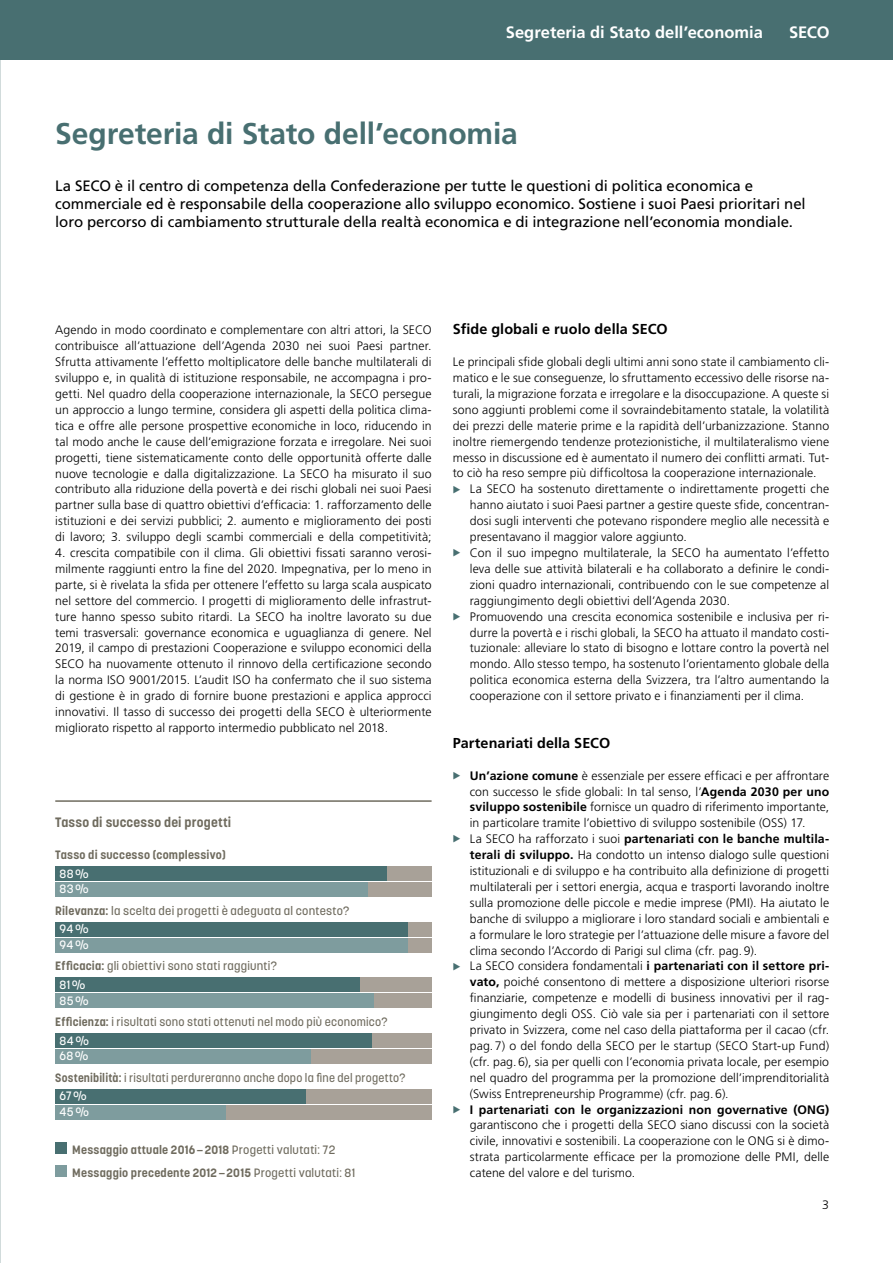
<style>
.page{position:relative;width:893px;height:1263px;background:#fff}
.page>*{position:absolute;margin:0;border:0;box-sizing:border-box;transform-origin:0 0}
.t1{font:700 30px "Frutiger LT Pro";letter-spacing:-.005em;color:#486f71}
.t2{font:700 16.5px "Frutiger LT Pro";color:#fff}
.t3{font:15px/18px "Frutiger LT Pro";letter-spacing:-.005em;color:#000}
.t4{font:700 14.4px "Frutiger LT Pro";letter-spacing:.005em;color:#000}
.t5{font:700 13.5px "Korolev";letter-spacing:.015em;color:#6f6b5e}
.t6{font:300 12.3px/15.9px "Frutiger LT Pro";letter-spacing:.005em;color:#000;text-align:justify}
.t7{font:700 12.3px "Frutiger LT Pro";letter-spacing:.01em;color:#000}
.t8{font:500 12px/18.5px "Korolev";letter-spacing:.02em;color:#6f6b5e}
.t9{font:700 12px/23.5px "Korolev";letter-spacing:.02em;color:#6f6b5e}
.t10{font:500 12px/21.3px "Korolev";letter-spacing:.02em;color:#6f6b5e;scale:.96 1}
.t11{font:500 12px/15.9px "Korolev";letter-spacing:.025em;color:#fff}
.s1{font-weight:700}
.s2{color:#fff}
.s3{font-weight:500}
</style>
<div class="page">
<div style="left:0;top:0;width:893px;height:60px;background:#486f71"></div>
<div style="left:368px;top:882px;width:64px;height:14px;background:#a8a198"></div>
<div style="left:387px;top:866px;width:45px;height:14px;background:#a8a198"></div>
<div style="left:55px;top:882px;width:313px;height:14px;background:#7e9c9e"></div>
<div style="left:55px;top:866px;width:332px;height:14px;background:#486f71"></div>
<div style="left:408px;top:938px;width:24px;height:14px;background:#a8a198"></div>
<div style="left:408px;top:922px;width:24px;height:14px;background:#a8a198"></div>
<div style="left:55px;top:938px;width:353px;height:14px;background:#7e9c9e"></div>
<div style="left:55px;top:922px;width:353px;height:14px;background:#486f71"></div>
<div style="left:374px;top:994px;width:58px;height:14px;background:#a8a198"></div>
<div style="left:359px;top:978px;width:73px;height:14px;background:#a8a198"></div>
<div style="left:55px;top:994px;width:319px;height:14px;background:#7e9c9e"></div>
<div style="left:55px;top:978px;width:304px;height:14px;background:#486f71"></div>
<div style="left:310px;top:1049px;width:122px;height:14px;background:#a8a198"></div>
<div style="left:372px;top:1033px;width:60px;height:14px;background:#a8a198"></div>
<div style="left:55px;top:1049px;width:255px;height:14px;background:#7e9c9e"></div>
<div style="left:55px;top:1033px;width:317px;height:14px;background:#486f71"></div>
<div style="left:225px;top:1105px;width:207px;height:14px;background:#a8a198"></div>
<div style="left:306px;top:1089px;width:126px;height:14px;background:#a8a198"></div>
<div style="left:55px;top:1105px;width:170px;height:14px;background:#7e9c9e"></div>
<div style="left:55px;top:1089px;width:251px;height:14px;background:#486f71"></div>
<svg style="left:0;top:263px;width:1px;height:174px"></svg>
<svg style="left:0;top:716px;width:1px;height:25px"></svg>
<hr style="left:55px;top:800px;width:377px;height:2px;background:#6f6b5e">
<div style="left:55px;top:1142px;width:12px;height:11px;background:#486f71"></div>
<div style="left:55px;top:1165px;width:12px;height:12px;background:#7e9c9e"></div>
<h2 class="t2" style="left:506px;top:22px;width:259px">Segreteria di Stato dell’economia</h2>
<h2 class="t2" style="left:789px;top:22px;width:42px">SECO</h2>
<h1 class="t1" style="left:55px;top:115px;width:464px">Segreteria di Stato dell’economia</h1>
<p class="t3" style="left:55px;top:177px;width:752px">La SECO è il centro di competenza della Confederazione per tutte le questioni di politica economica e commerciale ed è responsabile della cooperazione allo sviluppo economico. Sostiene i suoi Paesi prioritari nel loro percorso di cambiamento strutturale della realtà economica e di integrazione nell’economia mondiale.</p>
<p class="t6" style="left:55px;top:322px;width:378px">Agendo in modo coordinato e complementare con altri attori, la SECO contribuisce all’attuazione dell’Agenda 2030 nei suoi Paesi partner.<br>Sfrutta attivamente l’effetto moltiplicatore delle banche multilaterali di sviluppo e, in qualità di istituzione responsabile, ne accompagna i pro&shy;getti. Nel quadro della cooperazione internazionale, la SECO persegue un approccio a lungo termine, considera gli aspetti della politica clima&shy;tica e offre alle persone prospettive economiche in loco, riducendo in tal modo anche le cause dell’emigrazione forzata e irregolare. Nei suoi progetti, tiene sistematicamente conto delle opportunità offerte dalle nuove tecnologie e dalla digitalizzazione. La SECO ha misurato il suo contributo alla riduzione della povertà e dei rischi globali nei suoi Paesi partner sulla base di quattro obiettivi d’efficacia: 1. rafforzamento delle istituzioni e dei servizi pubblici; 2. aumento e miglioramento dei posti di lavoro; 3. sviluppo degli scambi commerciali e della competitività;</p>
<p class="t6" style="left:55px;top:545px;width:378px">4. crescita compatibile con il clima. Gli obiettivi fissati saranno verosi&shy;milmente raggiunti entro la fine del 2020. Impegnativa, per lo meno in parte, si è rivelata la sfida per ottenere l’effetto su larga scala auspicato nel settore del commercio. I progetti di miglioramento delle infrastrut&shy;ture hanno spesso subito ritardi. La SECO ha inoltre lavorato su due temi trasversali: governance economica e uguaglianza di genere. Nel 2019, il campo di prestazioni Cooperazione e sviluppo economici della SECO ha nuovamente ottenuto il rinnovo della certificazione secondo la norma ISO 9001/2015. L’audit ISO ha confermato che il suo sistema di gestione è in grado di fornire buone prestazioni e applica approcci innovativi. Il tasso di successo dei progetti della SECO è ulteriormente migliorato rispetto al rapporto intermedio pubblicato nel 2018.</p>
<p class="t5" style="left:55px;top:814px;width:178px">Tasso di successo dei progetti</p>
<p class="t9" style="left:55px;top:843px;width:172px">Tasso di successo (complessivo)</p>
<p class="t11" style="left:60px;top:865px;width:31px">88%<br>83%</p>
<p class="t8" style="left:60px;top:901px;width:291px;text-indent:-4px"><span class="s1">Rilevanza:</span> la scelta dei progetti è adeguata al contesto?<br><span class="s2">94%</span></p>
<p class="t8" style="left:55px;top:934px;width:223px;line-height:21.3px;text-indent:4px"><span class="s2">94%<br></span><span class="s1">Efficacia:</span> gli obiettivi sono stati raggiunti?</p>
<p class="t11" style="left:60px;top:977px;width:31px">81%<br>85%</p>
<p class="t8" style="left:60px;top:1013px;width:330px;text-indent:-4px"><span class="s1">Efficienza:</span> i risultati sono stati ottenuti nel modo più economico?<br><span class="s2">84%</span></p>
<p class="t10" style="left:55px;top:1045px;width:366px;text-indent:4px"><span class="s2">68%<br></span><span class="s1">Sostenibilità:</span> i risultati perdureranno anche dopo la fine del progetto?</p>
<p class="t11" style="left:60px;top:1088px;width:31px">67%<br>45%</p>
<p class="t9" style="left:72px;top:1137px;width:284px">Messaggio attuale 2016—2018 <span class="s3">Progetti valutati: 72<br></span>Messaggio precedente 2012—2015 <span class="s3">Progetti valutati: 81</span></p>
<p class="t4" style="left:453px;top:321px;width:216px">Sfide globali e ruolo della SECO</p>
<p class="t6" style="left:453px;top:354px;width:378px">Le principali sfide globali degli ultimi anni sono state il cambiamento cli&shy;matico e le sue conseguenze, lo sfruttamento eccessivo delle risorse na&shy;turali, la migrazione forzata e irregolare e la disoccupazione. A queste si sono aggiunti problemi come il sovraindebitamento statale, la volatilità dei prezzi delle materie prime e la rapidità dell’urbanizzazione. Stanno inoltre riemergendo tendenze protezionistiche, il multilateralismo viene messo in discussione ed è aumentato il numero dei conflitti armati. Tut&shy;to ciò ha reso sempre più difficoltosa la cooperazione internazionale.</p>
<p class="t6" style="left:470px;top:481px;width:361px;text-align:left">La SECO ha sostenuto direttamente o indirettamente progetti che hanno aiutato i suoi Paesi partner a gestire queste sfide, concentran&shy;dosi sugli interventi che potevano rispondere meglio alle necessità e presentavano il maggior valore aggiunto.<br>Con il suo impegno multilaterale, la SECO ha aumentato l’effetto leva delle sue attività bilaterali e ha collaborato a definire le condi&shy;zioni quadro internazionali, contribuendo con le sue competenze al raggiungimento degli obiettivi dell’Agenda 2030.<br>Promuovendo una crescita economica sostenibile e inclusiva per ri&shy;durre la povertà e i rischi globali, la SECO ha attuato il mandato costi&shy;tuzionale: alleviare lo stato di bisogno e lottare contro la povertà nel mondo. Allo stesso tempo, ha sostenuto l’orientamento globale della politica economica esterna della Svizzera, tra l’altro aumentando la cooperazione con il settore privato e i finanziamenti per il clima.</p>
<p class="t4" style="left:453px;top:734px;width:159px">Partenariati della SECO</p>
<p class="t6" style="left:470px;top:767px;width:361px;text-align:left"><span class="s1">Un’azione comune</span> è essenziale per essere efficaci e per affrontare con successo le sfide globali: In tal senso, l’<span class="s1">Agenda 2030 per uno sviluppo sostenibile</span> fornisce un quadro di riferimento importante, in particolare tramite l’obiettivo di sviluppo sostenibile (OSS) 17.<br>La SECO ha rafforzato i suoi <span class="s1">partenariati con le banche multila&shy;terali di sviluppo.</span> Ha condotto un intenso dialogo sulle questioni istituzionali e di sviluppo e ha contribuito alla definizione di progetti multilaterali per i settori energia, acqua e trasporti lavorando inoltre sulla promozione delle piccole e medie imprese (PMI). Ha aiutato le banche di sviluppo a migliorare i loro standard sociali e ambientali e a formulare le loro strategie per l’attuazione delle misure a favore del clima secondo l’Accordo di Parigi sul clima (cfr. pag.9).<br>La SECO considera fondamentali <span class="s1">i partenariati con il settore pri&shy;vato,</span> poiché consentono di mettere a disposizione ulteriori risorse finanziarie, competenze e modelli di business innovativi per il rag&shy;giungimento degli OSS. Ciò vale sia per i partenariati con il settore privato in Svizzera, come nel caso della piattaforma per il cacao (cfr. pag.7) o del fondo della SECO per le startup (SECO Start-up Fund) (cfr. pag.6), sia per quelli con l’economia privata locale, per esempio nel quadro del programma per la promozione dell’imprenditorialità (Swiss Entrepreneurship Programme) (cfr. pag.6).</p>
<p class="t7" style="left:470px;top:1102px;width:361px">I partenariati con le organizzazioni non governative (ONG)</p>
<p class="t6" style="left:470px;top:1117px;width:361px">garantiscono che i progetti della SECO siano discussi con la società civile, innovativi e sostenibili. La cooperazione con le ONG si è dimo&shy;strata particolarmente efficace per la promozione delle PMI, delle catene del valore e del turismo.</p>
<p class="t6" style="left:822px;top:1197px;width:8px">3</p>
</div>
